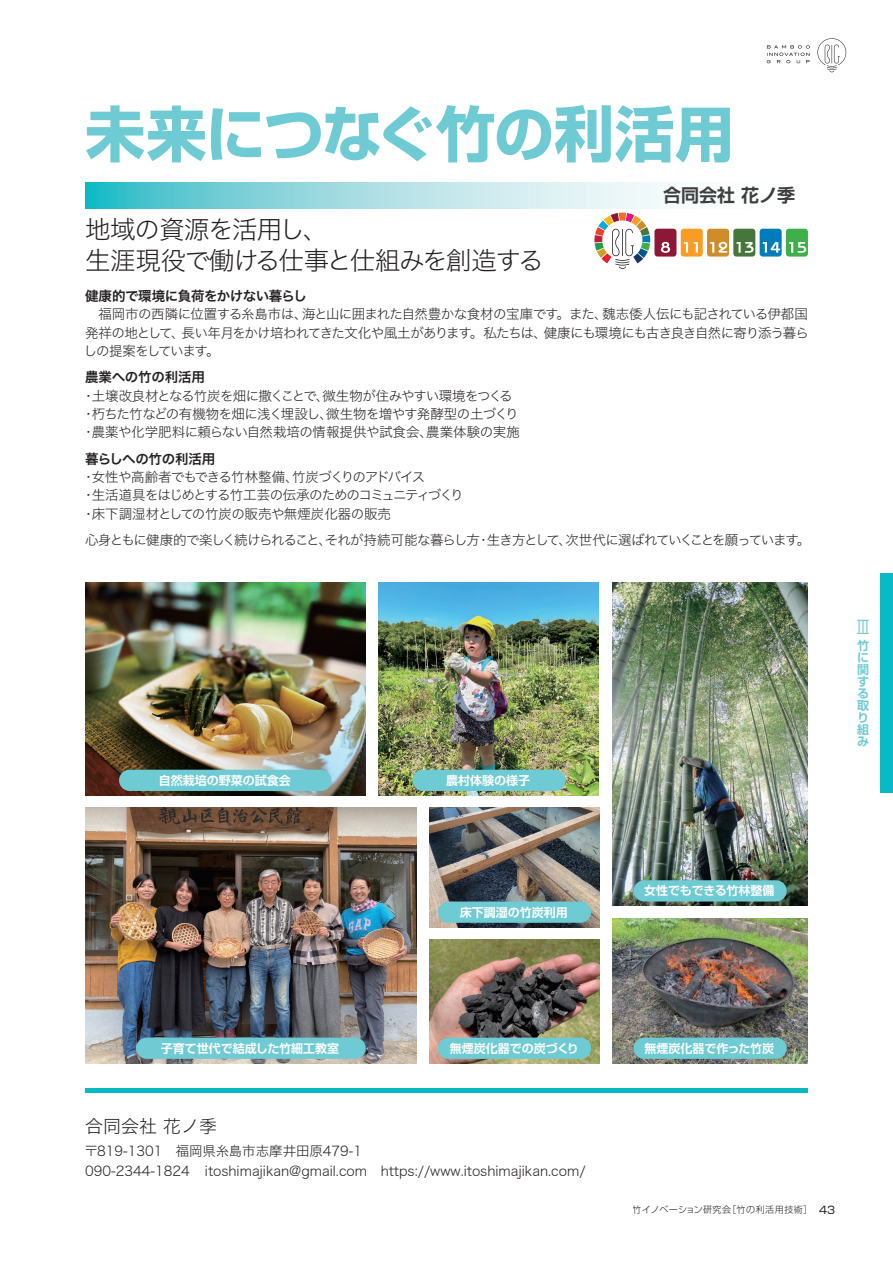
<style>
.page{position:relative;width:893px;height:1263px;background:#fff}
.page>*{position:absolute;margin:0;border:0;box-sizing:border-box;transform-origin:0 0}
.t1{font:700 60px "Shin Go Pro";letter-spacing:-.01em;color:#6ecbd3}
.t2{font:25.5px/30.6px "Hiragino Sans W2";letter-spacing:-.05em;color:#231f20}
.t3{font:700 18px "Shin Go Pro De";color:#3e3e3f}
.t4{font:18px "Hiragino Sans W2";color:#231f20}
.t5{font:300 18px "Shin Go Pro";color:#6ecbd3}
.t6{font:13.5px/18.3px "Hiragino Sans W2";letter-spacing:-.04em;color:#231f20}
.t7{font:13.5px/20.2px "Hiragino Sans W2";color:#231f20}
.t8{font:13.5px "Hiragino Sans W2";letter-spacing:-.075em;color:#231f20}
.t9{font:13.5px "Hiragino Sans W6";letter-spacing:-.02em;color:#231f20}
.t10{font:700 12px "Shin Go Pro De";color:#fff}
.t11{font:700 12px/12px "Shin Go Pro De";color:#6ecbd3}
.t12{font:10.5px "Shin Go Pro";color:#231f20}
.t13{font:300 9px "Shin Go Pro";letter-spacing:.06em;color:#231f20}
</style>
<div class="page">
<hr style="left:85px;top:1089px;width:723px;height:4px;background:#08bac6">
<svg style="left:817px;top:38px;width:29px;height:34px"></svg>
<svg style="left:767px;top:45px;width:43px;height:18px"></svg>
<div style="left:880px;top:573px;width:13px;height:219px;background:#08bac6"></div>
<svg style="left:85px;top:183px;width:596px;height:25px;background:#a3dee3"></svg>
<img style="left:429px;top:940px;width:171px;height:123px">
<img style="left:429px;top:808px;width:171px;height:119px">
<img style="left:612px;top:918px;width:196px;height:145px">
<img style="left:612px;top:583px;width:196px;height:323px">
<img style="left:85px;top:808px;width:332px;height:255px">
<img style="left:85px;top:583px;width:281px;height:212px">
<img style="left:378px;top:583px;width:221px;height:212px">
<svg style="left:594px;top:213px;width:56px;height:56px"></svg>
<div style="left:654px;top:229px;width:22px;height:28px;background:#8e1737;border-radius:3px"></div>
<svg style="left:661px;top:242px;width:9px;height:11px"></svg>
<div style="left:681px;top:229px;width:22px;height:28px;background:#f89c24;border-radius:3px"></div>
<svg style="left:684px;top:242px;width:14px;height:11px"></svg>
<div style="left:707px;top:229px;width:22px;height:28px;background:#cf8d29;border-radius:3px"></div>
<svg style="left:710px;top:242px;width:17px;height:11px"></svg>
<div style="left:733px;top:229px;width:22px;height:28px;background:#46763b;border-radius:3px"></div>
<svg style="left:736px;top:242px;width:18px;height:11px"></svg>
<div style="left:786px;top:229px;width:22px;height:28px;background:#3eaf49;border-radius:3px"></div>
<svg style="left:789px;top:242px;width:17px;height:11px"></svg>
<div style="left:760px;top:229px;width:22px;height:28px;background:#007cbb;border-radius:3px"></div>
<svg style="left:762px;top:242px;width:18px;height:11px"></svg>
<div style="left:119px;top:770px;width:213px;height:21px;background:#6ecbd3;border-radius:11px"></div>
<div style="left:136px;top:1037px;width:230px;height:22px;background:#6ecbd3;border-radius:11px"></div>
<div style="left:412px;top:770px;width:154px;height:21px;background:#6ecbd3;border-radius:11px"></div>
<div style="left:438px;top:901px;width:153px;height:22px;background:#6ecbd3;border-radius:11px"></div>
<div style="left:634px;top:880px;width:153px;height:21px;background:#6ecbd3;border-radius:11px"></div>
<div style="left:634px;top:1037px;width:153px;height:22px;background:#6ecbd3;border-radius:11px"></div>
<div style="left:438px;top:1037px;width:153px;height:22px;background:#6ecbd3;border-radius:11px"></div>
<h1 class="t1" style="left:85px;top:86px;width:651px">未来につなぐ竹の利活用</h1>
<h2 class="t2" style="left:85px;top:212px;width:460px">地域の資源を活用し、<br>生涯現役で働ける仕事と仕組みを創造する</h2>
<h3 class="t3" style="left:663px;top:181px;width:133px">合同会社 花ノ季</h3>
<p class="t9" style="left:85px;top:284px;width:223px">健康的で環境に負荷をかけない暮らし</p>
<p class="t6" style="left:84px;top:304px;width:726px;text-align:justify">　福岡市の西隣に位置する糸島市は、海と山に囲まれた自然豊かな食材の宝庫です。また、魏志倭人伝にも記されている伊都国発祥の地として、長い年月をかけ培われてきた文化や風土があります。私たちは、健康にも環境にも古き良き自然に寄り添う暮らしの提案をしています。</p>
<p class="t9" style="left:85px;top:365px;width:122px">農業への竹の利活用</p>
<p class="t6" style="left:82px;top:385px;width:440px">・土壌改良材となる竹炭を畑に撒くことで、微生物が住みやすい環境をつくる・朽ちた竹などの有機物を畑に浅く埋設し、微生物を増やす発酵型の土づくり・農薬や化学肥料に頼らない自然栽培の情報提供や試食会、農業体験の実施</p>
<p class="t9" style="left:85px;top:447px;width:132px">暮らしへの竹の利活用</p>
<p class="t6" style="left:82px;top:467px;width:384px">・女性や高齢者でもできる竹林整備、竹炭づくりのアドバイス<br>・生活道具をはじめとする竹工芸の伝承のためのコミュニティづくり・床下調湿材としての竹炭の販売や無煙炭化器の販売</p>
<p class="t8" style="left:85px;top:528px;width:727px">心身ともに健康的で楽しく続けられること、それが持続可能な暮らし方・生き方として、次世代に選ばれていくことを願っています。</p>
<p class="t10" style="left:159px;top:770px;width:133px">自然栽培の野菜の試食会</p>
<p class="t10" style="left:446px;top:770px;width:85px">農村体験の様子</p>
<p class="t10" style="left:460px;top:902px;width:109px">床下調湿の竹炭利用</p>
<p class="t10" style="left:644px;top:881px;width:132px">女性でもできる竹林整備</p>
<h3 class="t5" style="left:854px;top:612px;width:16px">Ⅲ</h3>
<p class="t11" style="left:857px;top:638px;width:13px">竹に関する取り組み</p>
<p class="t10" style="left:161px;top:1038px;width:180px">子育て世代で結成した竹細工教室</p>
<p class="t10" style="left:450px;top:1038px;width:130px">無煙炭化器での炭づくり</p>
<p class="t10" style="left:644px;top:1038px;width:131px">無煙炭化器で作った竹炭</p>
<h3 class="t4" style="left:85px;top:1110px;width:133px">合同会社 花ノ季</h3>
<p class="t7" style="left:84px;top:1140px;width:503px">〒819-1301 福岡県糸島市志摩井田原479-1<br>090-2344-1824　itoshimajikan@gmail.com　https://www.itoshimajikan.com/</p>
<p class="t13" style="left:633px;top:1202px;width:181px">竹イノベーション研究会［竹の利活用技術］</p>
<p class="t12" style="left:819px;top:1201px;width:17px">43</p>
</div>
